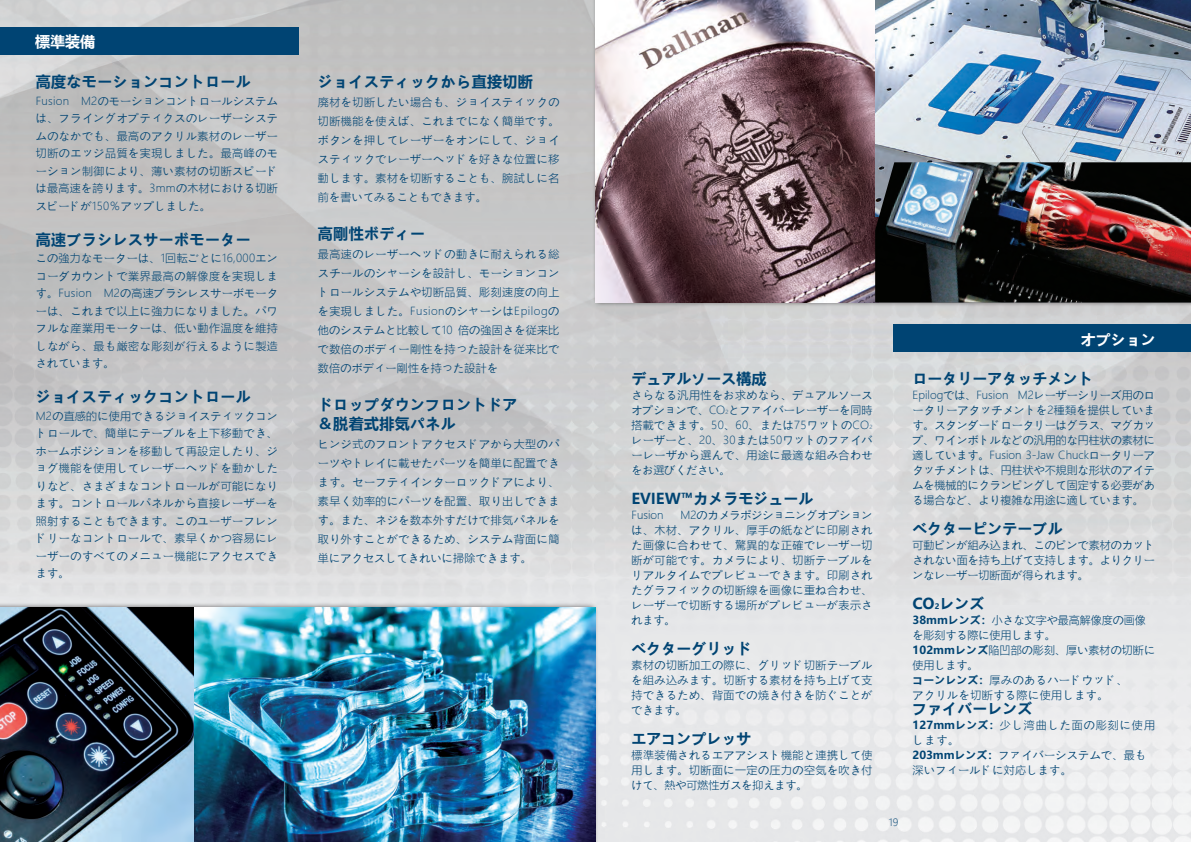
<style>
.page{position:relative;width:1191px;height:842px;background:#fff}
.page>*{position:absolute;margin:0;border:0;box-sizing:border-box;transform-origin:0 0}
.t1{font:700 15px/19px "Microsoft Ya Hei UI";letter-spacing:.025em;color:#004473}
.t2{font:700 15px "Microsoft Ya Hei UI";color:#004473}
.t3{font:700 15px "Microsoft Ya Hei UI";color:#fff}
.t4{font:11px/15px "Microsoft Ya Hei UI Light";letter-spacing:.045em;color:#004473;text-align:justify}
.t5{font:11px/15px "Microsoft Ya Hei UI Light";letter-spacing:.01em;color:#004473}
.t6{font:10px "Microsoft Ya Hei UI Light";color:#004473}
.s1{font-size:5.5px}
.s2{font-size:7.5px}
.s3{font-family:"Microsoft Ya Hei UI";font-weight:700}
</style>
<div class="page">
<img style="left:0;top:0;width:1191px;height:842px">
<div style="left:0;top:602px;width:599px;height:240px;background:#231f20;opacity:.75"></div>
<div style="left:592px;top:0;width:599px;height:308px;background:#231f20;opacity:.75"></div>
<div style="left:0;top:27px;width:298px;height:27px;background:#004473"></div>
<div style="left:893px;top:324px;width:298px;height:28px;background:#004473"></div>
<img style="left:595px;top:0;width:280px;height:302px">
<img style="left:875px;top:0;width:316px;height:162px">
<img style="left:0;top:607px;width:595px;height:235px">
<img style="left:875px;top:162px;width:316px;height:140px">
<h1 class="t3" style="left:35px;top:32px;width:62px">標準装備</h1>
<h1 class="t1" style="left:36px;top:72px;width:216px">高度なモーションコントロール</h1>
<p class="t4" style="left:36px;top:92px;width:244px;line-height:17.5px">Fusion M2のモーションコントロールシステムは、フライングオプティクスのレーザーシステムのなかでも、最高のアクリル素材のレーザー切断のエッジ品質を実現しました。最高峰のモーション制御により、薄い素材の切断スピードは最高速を誇ります。3mmの木材における切断スピードが150％アップしました。</p>
<h1 class="t1" style="left:36px;top:229px;width:216px">高速ブラシレスサーボモーター</h1>
<p class="t4" style="left:36px;top:249px;width:244px;line-height:17.5px">この強力なモーターは、1回転ごとに16,000エンコーダカウントで業界最高の解像度を実現します。Fusion M2の高速ブラシレスサーボモーターは、これまで以上に強力になりました。パワフルな産業用モーターは、低い動作温度を維持しながら、最も厳密な彫刻が行えるように製造されています。</p>
<h1 class="t1" style="left:36px;top:387px;width:216px">ジョイスティックコントロール</h1>
<p class="t4" style="left:36px;top:407px;width:244px;line-height:17.5px">M2の直感的に使用できるジョイスティックコントロールで、簡単にテーブルを上下移動でき、ホームポジションを移動して再設定したり、ジョグ機能を使用してレーザーヘッドを動かしたりなど、さまざまなコントロールが可能になります。コントロールパネルから直接レーザーを照射することもできます。このユーザーフレンドリーなコントロールで、素早くかつ容易にレーザーのすべてのメニュー機能にアクセスできます。</p>
<h1 class="t1" style="left:318px;top:72px;width:216px">ジョイスティックから直接切断</h1>
<p class="t4" style="left:318px;top:93px;width:243px;line-height:19px">廃材を切断したい場合も、ジョイスティックの切断機能を使えば、これまでになく簡単です。ボタンを押してレーザーをオンにして、ジョイスティックでレーザーヘッドを好きな位置に移動します。素材を切断することも、腕試しに名前を書いてみることもできます。</p>
<h1 class="t1" style="left:318px;top:224px;width:109px">高剛性ボディー</h1>
<p class="t4" style="left:318px;top:245px;width:243px;line-height:19px">最高速のレーザーヘッドの動きに耐えられる総スチールのシャーシを設計し、モーションコントロールシステムや切断品質、彫刻速度の向上を実現しました。FusionのシャーシはEpilogの他のシステムと比較して10 倍の強固さを従来比で数倍のボディー剛性を持った設計を従来比で数倍のボディー剛性を持った設計を</p>
<h1 class="t1" style="left:318px;top:395px;width:201px">ドロップダウンフロントドア＆脱着式排気パネル</h1>
<p class="t4" style="left:318px;top:435px;width:243px;line-height:19px">ヒンジ式のフロントアクセスドアから大型のパーツやトレイに載せたパーツを簡単に配置できます。セーフティインターロックドアにより、素早く効率的にパーツを配置、取り出しできます。また、ネジを数本外すだけで排気パネルを取り外すことができるため、システム背面に簡単にアクセスしてきれいに掃除できます。</p>
<h1 class="t2" style="left:631px;top:368px;width:136px">デュアルソース構成</h1>
<p class="t4" style="left:631px;top:387px;width:243px">さらなる汎用性をお求めなら、デュアルソースオプションで、CO<span class="s1">2</span>とファイバーレーザーを同時搭載できます。50、60、または75ワットのCO<span class="s1">2</span>レーザーと、20、30または50ワットのファイバーレーザから選んで、用途に最適な組み合わせをお選びください。</p>
<h1 class="t2" style="left:631px;top:488px;width:183px">EVIEW™カメラモジュール</h1>
<p class="t4" style="left:631px;top:507px;width:33px">Fusion</p>
<p class="t4" style="left:631px;top:507px;width:242px;text-indent:49px">M2のカメラポジショニングオプションは、木材、アクリル、厚手の紙などに印刷された画像に合わせて、驚異的な正確でレーザー切断が可能です。カメラにより、切断テーブルをリアルタイムでプレビューできます。印刷されたグラフィックの切断線を画像に重ね合わせ、レーザーで切断する場所がプレビューが表示されます。</p>
<h1 class="t2" style="left:631px;top:638px;width:121px">ベクターグリッド</h1>
<p class="t4" style="left:631px;top:657px;width:242px">素材の切断加工の際に、グリッド切断テーブルを組み込みます。切断する素材を持ち上げて支持できるため、背面での焼き付きを防ぐことができます。</p>
<h1 class="t2" style="left:631px;top:728px;width:121px">エアコンプレッサ</h1>
<p class="t4" style="left:631px;top:747px;width:242px">標準装備されるエアアシスト機能と連携して使用します。切断面に一定の圧力の空気を吹き付けて、熱や可燃性ガスを抑えます。</p>
<h1 class="t3" style="left:1080px;top:329px;width:76px">オプション</h1>
<h1 class="t2" style="left:912px;top:368px;width:182px">ロータリーアタッチメント</h1>
<p class="t4" style="left:912px;top:387px;width:244px">Epilogでは、Fusion M2レーザーシリーズ用のロータリーアタッチメントを2種類を提供しています。スタンダードロータリーはグラス、マグカップ、ワインボトルなどの汎用的な円柱状の素材に適しています。Fusion 3-Jaw Chuckロータリーアタッチメントは、円柱状や不規則な形状のアイテムを機械的にクランピングして固定する必要がある場合など、より複雑な用途に適しています。</p>
<h1 class="t2" style="left:912px;top:518px;width:152px">ベクターピンテーブル</h1>
<p class="t4" style="left:912px;top:537px;width:244px">可動ピンが組み込まれ、このピンで素材のカットされない面を持ち上げて支持します。よりクリーンなレーザー切断面が得られます。</p>
<h1 class="t1" style="left:912px;top:593px;width:73px">CO<span class="s2">2</span>レンズ</h1>
<p class="t5" style="left:912px;top:612px;width:244px"><span class="s3">38mmレンズ：</span>小さな文字や最高解像度の画像を彫刻する際に使用します。<br><span class="s3">102mmレンズ</span>陥凹部の彫刻、厚い素材の切断に使用します。<br><span class="s3">コーンレンズ：</span>厚みのあるハードウッド、<br>アクリルを切断する際に使用します。</p>
<h1 class="t2" style="left:912px;top:698px;width:121px">ファイバーレンズ</h1>
<p class="t4" style="left:912px;top:717px;width:244px;text-align:left"><span class="s3">127mmレンズ：</span>少し湾曲した面の彫刻に使用します。<br><span class="s3">203mmレンズ：</span>ファイバーシステムで、最も深いフィールドに対応します。</p>
<p class="t6" style="left:889px;top:815px;width:11px">19</p>
</div>
